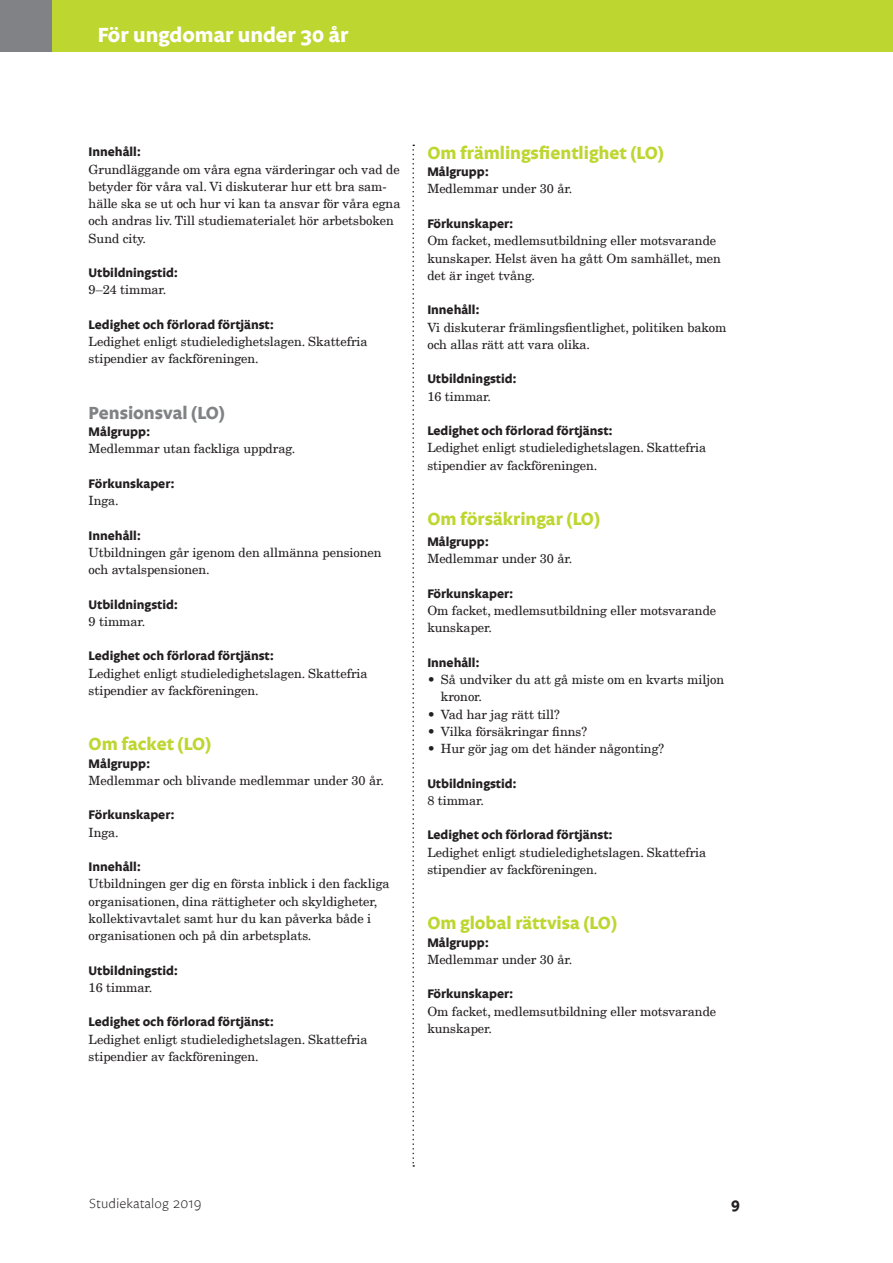
<style>
.page{position:relative;width:893px;height:1263px;background:#fff}
.page>*{position:absolute;margin:0;border:0;box-sizing:border-box;transform-origin:0 0}
.t1{font:700 21px "Legato";color:#fff}
.t2{font:700 18px "Legato";color:#bed630}
.t3{font:700 18px "Legato";color:#808285}
.t4{font:700 15px "Legato";color:#231f20}
.t5{font:300 13.5px "Legato";color:#231f20}
.t6{font:12.75px/17.2px "New Century Schlbk LT";letter-spacing:-.005em;color:#231f20}
.t7{font:700 12.75px "Legato";color:#231f20}
</style>
<div class="page">
<div style="left:0;top:0;width:893px;height:51px;background:#bed630"></div>
<svg style="left:412px;top:145px;width:2px;height:1022px"></svg>
<div style="left:0;top:0;width:51px;height:51px;background:#808285"></div>
<h1 class="t1" style="left:98px;top:23px;width:252px">För ungdomar under 30 år</h1>
<p class="t7" style="left:89px;top:144px;width:54px">Innehåll:</p>
<p class="t6" style="left:89px;top:160px;width:313px">Grundläggande om våra egna värderingar och vad de betyder för våra val. Vi diskuterar hur ett bra sam&shy;hälle ska se ut och hur vi kan ta ansvar för våra egna och andras liv. Till studiematerialet hör arbetsboken Sund city.</p>
<p class="t7" style="left:89px;top:265px;width:91px">Utbildningstid:</p>
<p class="t6" style="left:89px;top:281px;width:79px">9–24 timmar.</p>
<p class="t7" style="left:89px;top:317px;width:187px">Ledighet och förlorad förtjänst:</p>
<p class="t6" style="left:89px;top:333px;width:280px">Ledighet enligt studieledighetslagen. Skattefria stipendier av fackföreningen.</p>
<h2 class="t3" style="left:89px;top:402px;width:138px">Pensionsval (LO)</h2>
<p class="t7" style="left:89px;top:424px;width:63px">Målgrupp:</p>
<p class="t6" style="left:89px;top:440px;width:208px">Medlemmar utan fackliga uppdrag.</p>
<p class="t7" style="left:89px;top:476px;width:88px">Förkunskaper:</p>
<p class="t6" style="left:89px;top:492px;width:32px">Inga.</p>
<p class="t7" style="left:89px;top:528px;width:54px">Innehåll:</p>
<p class="t6" style="left:89px;top:544px;width:295px">Utbildningen går igenom den allmänna pensionen och avtalspensionen.</p>
<p class="t7" style="left:89px;top:597px;width:91px">Utbildningstid:</p>
<p class="t6" style="left:89px;top:613px;width:58px">9 timmar.</p>
<p class="t7" style="left:89px;top:648px;width:187px">Ledighet och förlorad förtjänst:</p>
<p class="t6" style="left:89px;top:664px;width:280px">Ledighet enligt studieledighetslagen. Skattefria stipendier av fackföreningen.</p>
<h2 class="t2" style="left:89px;top:734px;width:124px">Om facket (LO)</h2>
<p class="t7" style="left:89px;top:756px;width:63px">Målgrupp:</p>
<p class="t6" style="left:89px;top:772px;width:297px">Medlemmar och blivande medlemmar under 30 år.</p>
<p class="t7" style="left:89px;top:807px;width:88px">Förkunskaper:</p>
<p class="t6" style="left:89px;top:823px;width:32px">Inga.</p>
<p class="t7" style="left:89px;top:859px;width:54px">Innehåll:</p>
<p class="t6" style="left:89px;top:875px;width:302px">Utbildningen ger dig en första inblick i den fackliga organisationen, dina rättigheter och skyldigheter, kollektivavtalet samt hur du kan påverka både i organisationen och på din arbetsplats.</p>
<p class="t7" style="left:89px;top:963px;width:91px">Utbildningstid:</p>
<p class="t6" style="left:89px;top:979px;width:65px">16 timmar.</p>
<p class="t7" style="left:89px;top:1014px;width:187px">Ledighet och förlorad förtjänst:</p>
<p class="t6" style="left:89px;top:1030px;width:280px">Ledighet enligt studieledighetslagen. Skattefria stipendier av fackföreningen.</p>
<h2 class="t2" style="left:427px;top:142px;width:238px">Om främlingsfientlighet (LO)</h2>
<p class="t7" style="left:427px;top:164px;width:63px">Målgrupp:</p>
<p class="t6" style="left:427px;top:180px;width:146px">Medlemmar under 30 år.</p>
<p class="t7" style="left:427px;top:216px;width:88px">Förkunskaper:</p>
<p class="t6" style="left:427px;top:232px;width:295px">Om facket, medlemsutbildning eller motsvarande kunskaper. Helst även ha gått Om samhället, men det är inget tvång.</p>
<p class="t7" style="left:427px;top:302px;width:54px">Innehåll:</p>
<p class="t6" style="left:427px;top:318px;width:301px">Vi diskuterar främlingsfientlighet, politiken bakom och allas rätt att vara olika.</p>
<p class="t7" style="left:427px;top:371px;width:91px">Utbildningstid:</p>
<p class="t6" style="left:427px;top:387px;width:65px">16 timmar.</p>
<p class="t7" style="left:427px;top:423px;width:187px">Ledighet och förlorad förtjänst:</p>
<p class="t6" style="left:427px;top:439px;width:280px">Ledighet enligt studieledighetslagen. Skattefria stipendier av fackföreningen.</p>
<h2 class="t2" style="left:427px;top:508px;width:174px">Om försäkringar (LO)</h2>
<p class="t7" style="left:427px;top:534px;width:63px">Målgrupp:</p>
<p class="t6" style="left:427px;top:550px;width:146px">Medlemmar under 30 år.</p>
<p class="t7" style="left:427px;top:586px;width:88px">Förkunskaper:</p>
<p class="t6" style="left:427px;top:602px;width:290px">Om facket, medlemsutbildning eller motsvarande kunskaper.</p>
<p class="t7" style="left:427px;top:655px;width:54px">Innehåll:</p>
<p class="t6" style="left:441px;top:671px;width:285px;text-indent:-14px">• Så undviker du att gå miste om en kvarts miljon kronor.</p>
<p class="t6" style="left:427px;top:705px;width:134px">• Vad har jag rätt till?</p>
<p class="t6" style="left:427px;top:723px;width:161px">• Vilka försäkringar finns?</p>
<p class="t6" style="left:427px;top:740px;width:238px">• Hur gör jag om det händer någonting?</p>
<p class="t7" style="left:427px;top:776px;width:91px">Utbildningstid:</p>
<p class="t6" style="left:427px;top:792px;width:58px">8 timmar.</p>
<p class="t7" style="left:427px;top:827px;width:187px">Ledighet och förlorad förtjänst:</p>
<p class="t6" style="left:427px;top:843px;width:280px">Ledighet enligt studieledighetslagen. Skattefria stipendier av fackföreningen.</p>
<h2 class="t2" style="left:427px;top:913px;width:191px">Om global rättvisa (LO)</h2>
<p class="t7" style="left:427px;top:935px;width:63px">Målgrupp:</p>
<p class="t6" style="left:427px;top:951px;width:146px">Medlemmar under 30 år.</p>
<p class="t7" style="left:427px;top:986px;width:88px">Förkunskaper:</p>
<p class="t6" style="left:427px;top:1002px;width:290px">Om facket, medlemsutbildning eller motsvarande kunskaper.</p>
<p class="t5" style="left:89px;top:1196px;width:114px">Studiekatalog 2019</p>
<p class="t4" style="left:731px;top:1195px;width:10px">9</p>
</div>
